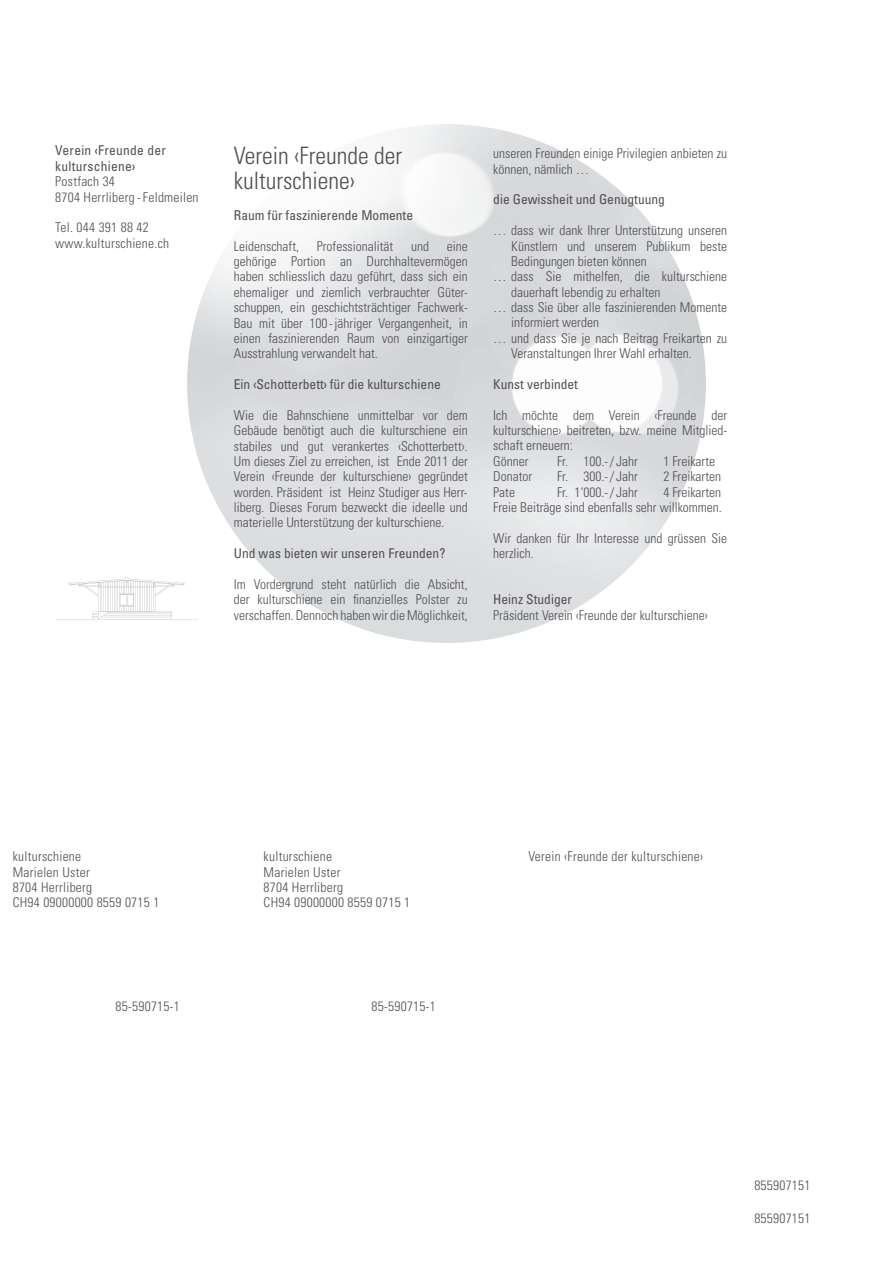
<style>
.page{position:relative;width:893px;height:1263px;background:#fff}
.page>*{position:absolute;margin:0;border:0;box-sizing:border-box;transform-origin:0 0}
.t1{font:300 condensed 24px/25.5px "Univers";color:#504e53}
.t2{font:300 condensed 13.5px/15.5px "Univers";color:#504e53}
.t3{font:300 condensed 13.5px/15.5px "Univers";letter-spacing:.02em;color:#504e53}
.t4{font:condensed 13.5px "Univers";color:#504e53}
.t5{font:condensed 13.5px/15.5px "Univers";letter-spacing:.02em;color:#504e53}
</style>
<div class="page">
<svg style="left:55px;top:577px;width:143px;height:43px"></svg>
<p class="t5" style="left:55px;top:143px;width:112px">Verein ‹Freunde der kulturschiene›</p>
<p class="t3" style="left:55px;top:174px;width:145px">Postfach 34<br>8704 Herrliberg -Feldmeilen</p>
<p class="t3" style="left:55px;top:220px;width:115px">Tel. 044 391 88 42 www.kulturschiene.ch</p>
<h1 class="t1" style="left:234px;top:142px;width:170px">Verein ‹Freunde der kulturschiene›</h1>
<p class="t4" style="left:234px;top:206px;width:181px">Raum für faszinierende Momente</p>
<p class="t2" style="left:234px;top:238px;width:67px">Leidenschaft,</p>
<p class="t2" style="left:317px;top:238px;width:78px">Professionalität</p>
<p class="t2" style="left:411px;top:238px;width:19px">und</p>
<p class="t2" style="left:234px;top:238px;width:235px;text-align:justify;text-indent:213px">eine gehörige Portion an Durchhaltevermögen haben schliesslich dazu geführt, dass sich ein ehemaliger und ziemlich verbrauchter Güter&shy;schuppen, ein geschichtsträchtiger Fachwerk-Bau mit über 100 - jähriger Vergangenheit, in einen faszinierenden Raum von einzigartiger Ausstrahlung verwandelt hat.</p>
<p class="t4" style="left:234px;top:376px;width:208px">Ein ‹Schotterbett› für die kulturschiene</p>
<p class="t2" style="left:234px;top:407px;width:235px;text-align:justify">Wie die Bahnschiene unmittelbar vor dem Gebäude benötigt auch die kulturschiene ein stabiles und gut verankertes ‹Schotterbett›.<br>Um dieses Ziel zu erreichen, ist Ende 2011 der Verein ‹Freunde der kulturschiene› gegründet worden. Präsident ist Heinz Studiger aus Herr&shy;liberg. Dieses Forum bezweckt die ideelle und materielle Unterstützung der kulturschiene.</p>
<p class="t4" style="left:234px;top:545px;width:213px">Und was bieten wir unseren Freunden?</p>
<p class="t2" style="left:234px;top:576px;width:235px;text-align:justify">Im Vordergrund steht natürlich die Absicht, der kulturschiene ein finanzielles Polster zu verschaffen. Dennoch haben wir die Möglichkeit,</p>
<p class="t2" style="left:493px;top:146px;width:235px">unseren Freunden einige Privilegien anbieten zu können, nämlich …</p>
<p class="t4" style="left:493px;top:191px;width:173px">die Gewissheit und Genugtuung</p>
<p class="t2" style="left:493px;top:223px;width:235px">… dass wir dank Ihrer Unterstützung unseren</p>
<p class="t2" style="left:511px;top:238px;width:217px">Künstlern und unserem Publikum beste</p>
<p class="t2" style="left:511px;top:253px;width:137px">Bedingungen bieten können</p>
<p class="t2" style="left:493px;top:269px;width:235px">… dass Sie mithelfen, die kulturschiene</p>
<p class="t2" style="left:511px;top:284px;width:151px">dauerhaft lebendig zu erhalten</p>
<p class="t2" style="left:493px;top:300px;width:235px">… dass Sie über alle faszinierenden Momente</p>
<p class="t2" style="left:511px;top:315px;width:89px">informiert werden</p>
<p class="t2" style="left:493px;top:330px;width:235px">… und dass Sie je nach Beitrag Freikarten zu</p>
<p class="t2" style="left:511px;top:346px;width:182px">Veranstaltungen Ihrer Wahl erhalten.</p>
<p class="t4" style="left:493px;top:376px;width:86px">Kunst verbindet</p>
<p class="t2" style="left:493px;top:407px;width:235px">Ich möchte dem Verein ‹Freunde der kulturschiene› beitreten, bzw. meine Mitglied&shy;schaft erneuern:<br>Gönner</p>
<p class="t2" style="left:557px;top:453px;width:82px">Fr. 100.- / Jahr</p>
<p class="t2" style="left:663px;top:453px;width:53px">1 Freikarte</p>
<p class="t2" style="left:493px;top:469px;width:40px">Donator</p>
<p class="t2" style="left:557px;top:469px;width:82px">Fr. 300.- / Jahr</p>
<p class="t2" style="left:663px;top:469px;width:59px">2 Freikarten</p>
<p class="t2" style="left:493px;top:484px;width:23px">Pate</p>
<p class="t2" style="left:557px;top:484px;width:82px">Fr. 1‘000.- / Jahr</p>
<p class="t2" style="left:493px;top:484px;width:230px;text-align:right">4 Freikarten<br>Freie Beiträge sind ebenfalls sehr willkommen.</p>
<p class="t2" style="left:493px;top:530px;width:235px">Wir danken für Ihr Interesse und grüssen Sie herzlich.</p>
<p class="t4" style="left:493px;top:591px;width:80px">Heinz Studiger</p>
<p class="t2" style="left:493px;top:607px;width:216px">Präsident Verein ‹Freunde der kulturschiene›</p>
<p class="t3" style="left:13px;top:849px;width:148px">kulturschiene<br>Marielen Uster<br>8704 Herrliberg<br>CH94 09000000 8559 0715 1</p>
<p class="t3" style="left:264px;top:849px;width:148px">kulturschiene<br>Marielen Uster<br>8704 Herrliberg<br>CH94 09000000 8559 0715 1</p>
<p class="t3" style="left:528px;top:849px;width:176px">Verein ‹Freunde der kulturschiene›</p>
<p class="t3" style="left:116px;top:999px;width:66px">85-590715-1</p>
<p class="t3" style="left:372px;top:999px;width:66px">85-590715-1</p>
<p class="t3" style="left:754px;top:1177px;width:58px">855907151</p>
<p class="t3" style="left:754px;top:1210px;width:58px">855907151</p>
</div>
